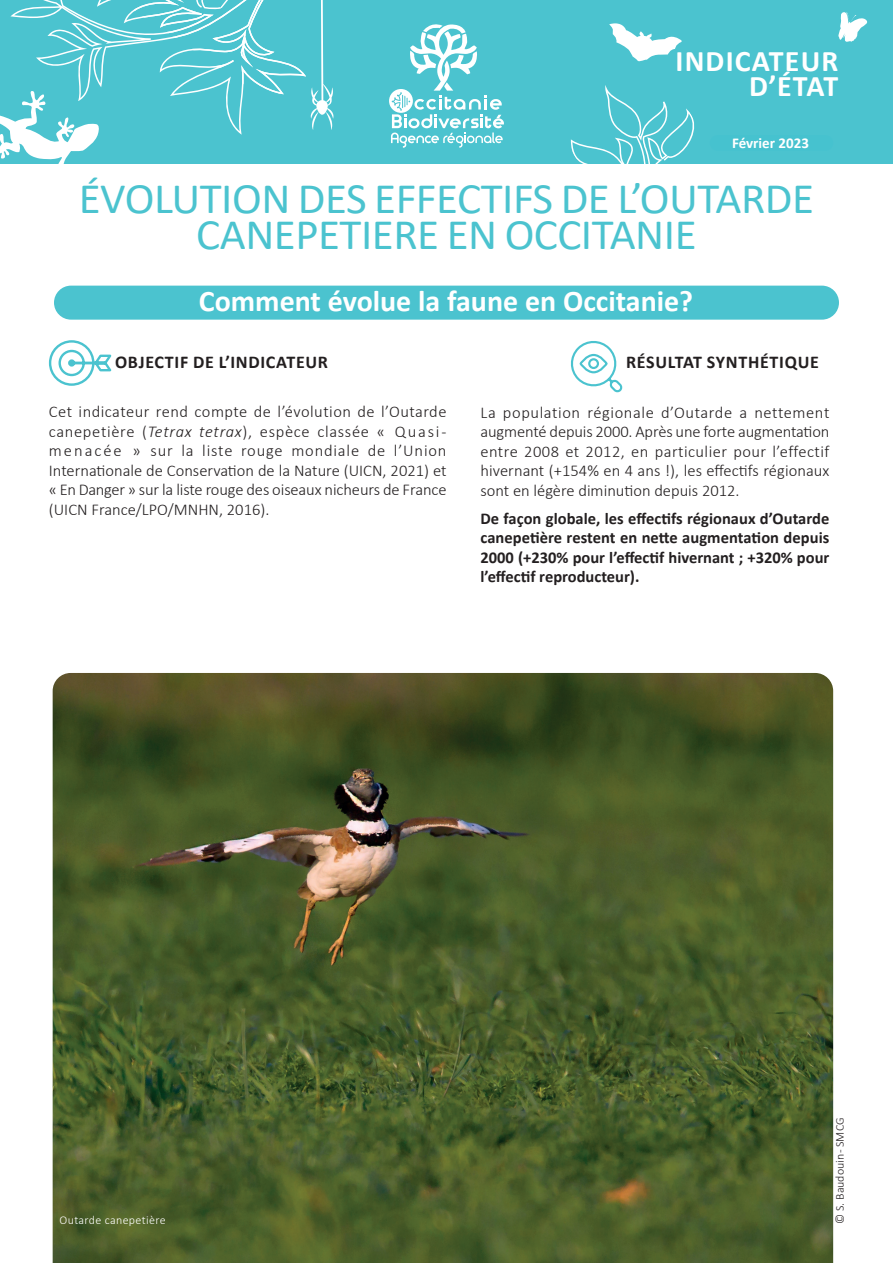
<style>
.page{position:relative;width:893px;height:1263px;background:#fff}
.page>*{position:absolute;margin:0;border:0;box-sizing:border-box;transform-origin:0 0}
.t1{font:43.65px/36px "Calibri";letter-spacing:-.01em;color:#4bc3cf;text-align:center}
.t2{font:700 30px "Calibri";color:#fff}
.t3{font:700 30px/25.5px "Calibri";letter-spacing:.04em;color:#fff;text-align:right}
.t4{font:700 18px "Calibri";letter-spacing:.04em;color:#231f20}
.t5{font:300 16.5px/19.5px "Calibri";color:#231f20;text-align:justify}
.t6{font:700 16.5px/19.5px "Calibri";color:#231f20;text-align:justify}
.t7{font:700 15px "Calibri";color:#fff}
.t8{font:300 12px "Calibri";letter-spacing:.03em;color:#fff}
.t9{font:300 12px "Calibri";color:#231f20}
.s1{font-style:italic}
</style>
<div class="page">
<div style="left:0;top:0;width:893px;height:164px;background:#4bc3cf"></div>
<svg style="left:389px;top:24px;width:115px;height:124px"></svg>
<svg style="left:48px;top:340px;width:64px;height:46px"></svg>
<svg style="left:571px;top:341px;width:52px;height:52px"></svg>
<svg style="left:838px;top:12px;width:30px;height:30px"></svg>
<svg style="left:0;top:0;width:334px;height:164px"></svg>
<svg style="left:609px;top:23px;width:73px;height:38px"></svg>
<div style="left:54px;top:286px;width:785px;height:34px;background:#4bc3cf;border-radius:17px"></div>
<svg style="left:571px;top:89px;width:124px;height:75px"></svg>
<div style="left:710px;top:135px;width:123px;height:16px;background:#46c2cf;border-radius:8px"></div>
<img style="left:53px;top:673px;width:780px;height:590px">
<h2 class="t3" style="left:675px;top:48px;width:164px">INDICATEUR<br>D’ÉTAT</h2>
<p class="t7" style="left:732px;top:132px;width:78px">Février 2023</p>
<h1 class="t1" style="left:79px;top:180px;width:737px">ÉVOLUTION DES EFFECTIFS DE L’OUTARDE<br>CANEPETIERE EN OCCITANIE</h1>
<h2 class="t2" style="left:199px;top:280px;width:496px">Comment évolue la faune en Occitanie?</h2>
<p class="t4" style="left:115px;top:349px;width:215px">OBJECTIF DE L’INDICATEUR</p>
<p class="t5" style="left:49px;top:402px;width:399px">Cet indicateur rend compte de l’évolution de l’Outarde canepetière (<span class="s1">Tetrax tetrax</span>), espèce classée « Quasi&shy;menacée » sur la liste rouge mondiale de l’Union Internationale de Conservation de la Nature (UICN, 2021) et « En Danger » sur la liste rouge des oiseaux nicheurs de France (UICN France/LPO/MNHN, 2016).</p>
<p class="t4" style="left:626px;top:349px;width:194px">RÉSULTAT SYNTHÉTIQUE</p>
<p class="t5" style="left:480px;top:402px;width:350px">La population régionale d’Outarde a nettement augmenté depuis 2000. Après une forte augmentation entre 2008 et 2012, en particulier pour l’effectif hivernant (+154% en 4 ans !), les effectifs régionaux sont en légère diminution depuis 2012.</p>
<p class="t6" style="left:480px;top:508px;width:350px">De façon globale, les effectifs régionaux d’Outarde canepetière restent en nette augmentation depuis 2000 (+230% pour l’effectif hivernant ; +320% pour l’effectif reproducteur).</p>
<p class="t8" style="left:60px;top:1213px;width:108px">Outarde canepetière</p>
<p class="t9" style="left:832px;top:1224px;width:108px;rotate:-90deg">© S. Baudouin - SMCG</p>
</div>
